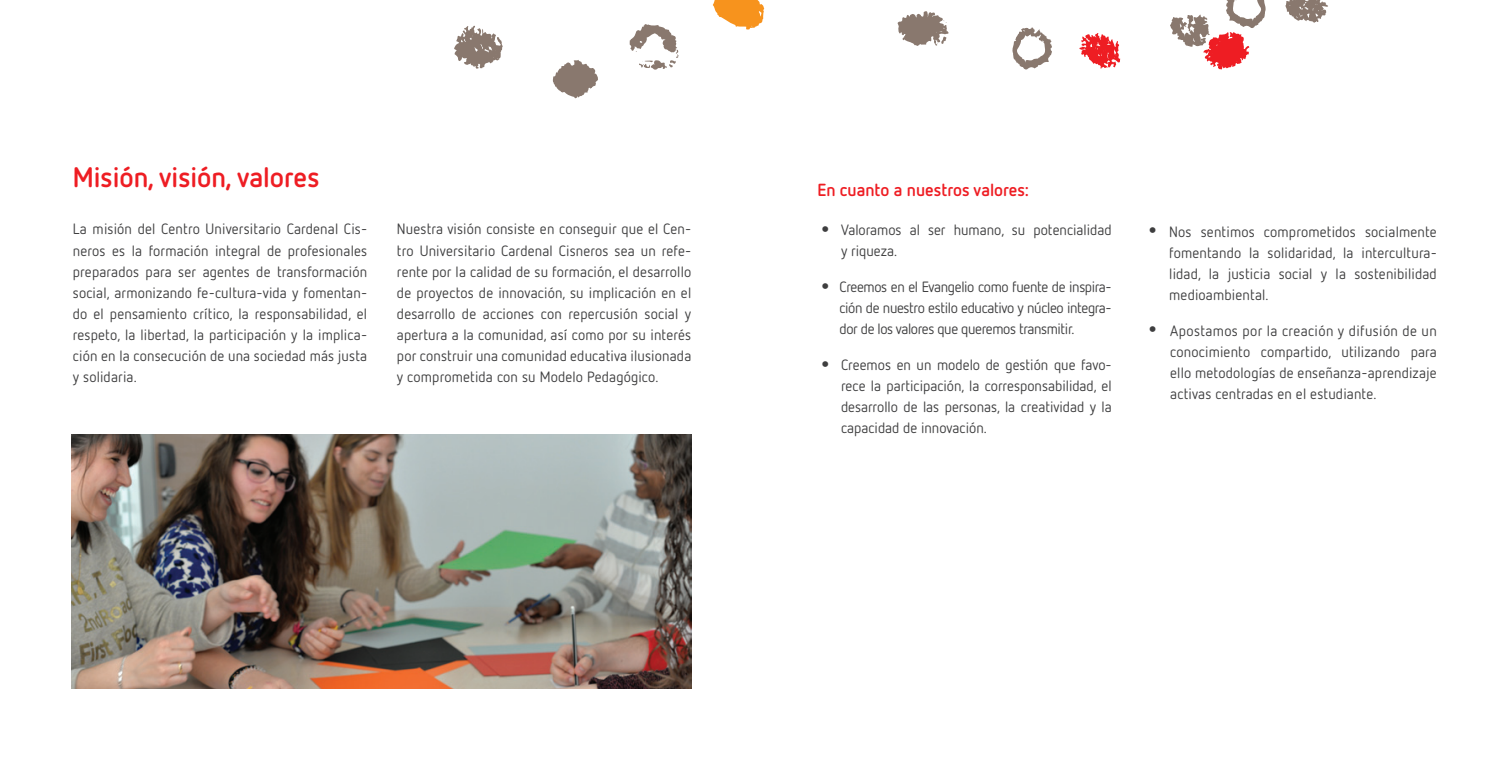
<style>
.page{position:relative;width:1509px;height:758px;background:#fff}
.page>*{position:absolute;margin:0;border:0;box-sizing:border-box;transform-origin:0 0}
.Titulo{font:700 28px "Netto OT";color:#ee1d23}
.Subtitulo{font:700 17.5px "Netto OT";color:#ee1d23}
.Texto_corrido{font:14.88px/21px "Netto OT";letter-spacing:.01em;color:#3e3e3f;text-align:justify}
.s1{font-size:31.5px}
</style>
<div class="page">
<img style="left:71px;top:434px;width:620px;height:253px">
<svg style="left:897px;top:11px;width:51px;height:35px"></svg>
<svg style="left:552px;top:60px;width:46px;height:38px"></svg>
<svg style="left:1012px;top:28px;width:39px;height:42px"></svg>
<svg style="left:629px;top:24px;width:50px;height:46px"></svg>
<svg style="left:1079px;top:33px;width:41px;height:36px"></svg>
<svg style="left:454px;top:26px;width:48px;height:43px"></svg>
<svg style="left:1170px;top:0;width:95px;height:69px"></svg>
<svg style="left:1285px;top:0;width:42px;height:23px"></svg>
<svg style="left:712px;top:0;width:52px;height:30px"></svg>
<p class="Titulo" style="left:73px;top:159px;width:248px">Misión, visión, valores</p>
<p class="Texto_corrido" style="left:73px;top:218px;width:296px">La misión del Centro Universitario Cardenal Cis&shy;neros es la formación integral de profesionales preparados para ser agentes de transformación social, armonizando fe-cultura-vida y fomentan&shy;do el pensamiento crítico, la responsabilidad, el respeto, la libertad, la participación y la implica&shy;ción en la consecución de una sociedad más justa y solidaria.</p>
<p class="Subtitulo" style="left:817px;top:178px;width:213px">En cuanto a nuestros valores:</p>
<p class="Texto_corrido" style="left:397px;top:218px;width:296px">Nuestra visión consiste en conseguir que el Cen&shy;tro Universitario Cardenal Cisneros sea un refe&shy;rente por la calidad de su formación, el desarrollo de proyectos de innovación, su implicación en el desarrollo de acciones con repercusión social y apertura a la comunidad, así como por su interés por construir una comunidad educativa ilusionada y comprometida con su Modelo Pedagógico.</p>
<p class="Texto_corrido" style="left:841px;top:219px;width:272px;text-indent:-24px"><span class="s1">•</span> Valoramos al ser humano, su potencialidad y riqueza.</p>
<p class="Texto_corrido" style="left:839px;top:276px;width:274px;text-indent:-22px"><span class="s1">•</span> Creemos en el Evangelio como fuente de inspira&shy;ción de nuestro estilo educativo y núcleo integra&shy;dor de los valores que queremos transmitir.</p>
<p class="Texto_corrido" style="left:841px;top:354px;width:272px;text-indent:-24px"><span class="s1">•</span> Creemos en un modelo de gestión que favo&shy;rece la participación, la corresponsabilidad, el desarrollo de las personas, la creatividad y la capacidad de innovación.</p>
<p class="Texto_corrido" style="left:1169px;top:221px;width:269px;text-indent:-24px"><span class="s1">•</span> Nos sentimos comprometidos socialmente fomentando la solidaridad, la intercultura&shy;lidad, la justicia social y la sostenibilidad medioambiental.</p>
<p class="Texto_corrido" style="left:1170px;top:320px;width:268px;text-indent:-25px"><span class="s1">•</span> Apostamos por la creación y difusión de un conocimiento compartido, utilizando para ello metodologías de enseñanza-aprendizaje activas centradas en el estudiante.</p>
</div>
